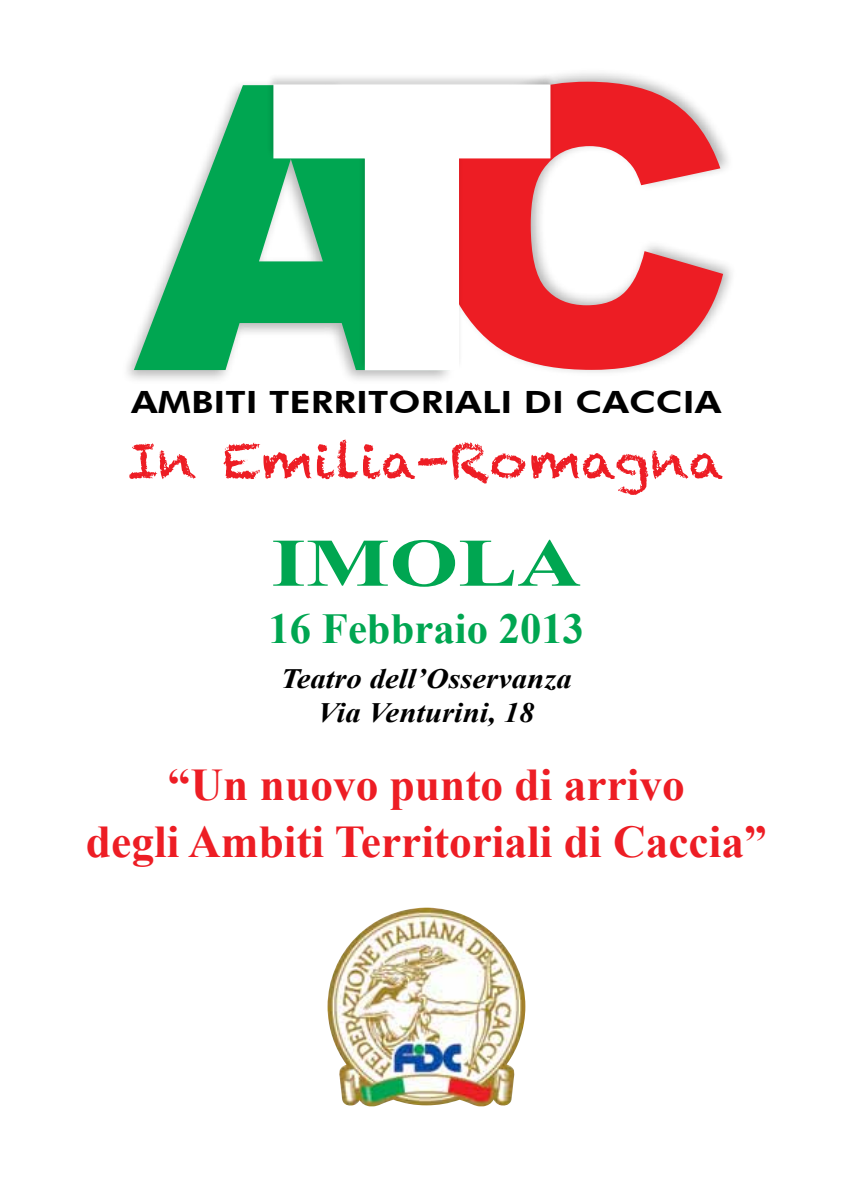
<style>
.page{position:relative;width:851px;height:1191px;background:#fff}
.page>*{position:absolute;margin:0;border:0;box-sizing:border-box;transform-origin:0 0}
.t1{font:900 397.8px "Arial";color:#00a651}
.t2{font:700 68px "Times New Roman";color:#00a651;scale:1.3 1}
.t3{font:48.2px "Chalkduster";letter-spacing:.005em;color:#ed1d24;scale:1.08 1}
.t4{font:700 45.4px/56px "Times New Roman";color:#ed1d24;text-align:center}
.t5{font:700 42.6px "Times New Roman";color:#00a651}
.t6{font:800 30.6px "Futura BT";color:#000;scale:1.22 1}
.t7{font:italic 700 28px/33.6px "Times New Roman";color:#000;text-align:center;scale:1.1 1}
.s1{font-size:393px;color:#fff}
.s2{font-size:388.8px;color:#ed1d24}
</style>
<div class="page">
<img style="left:327px;top:907px;width:198px;height:199px">
<div style="left:120px;top:79px;width:336px;height:306px;background:#000;opacity:.3"></div>
<div style="left:435px;top:67px;width:302px;height:311px;background:#000;opacity:.3"></div>
<div style="left:266px;top:73px;width:289px;height:298px;background:#000;opacity:.16"></div>
<svg style="left:271px;top:82px;width:281px;height:290px"></svg>
<h1 class="t1" style="left:133px;top:-61px;width:605px">A<span class="s1">T</span><span class="s2">C</span></h1>
<p class="t6" style="left:131px;top:383px;width:485px">AMBITI TERRITORIALI DI CACCIA</p>
<p class="t3" style="left:127px;top:433px;width:555px">In Emilia-Romagna</p>
<h2 class="t2" style="left:271px;top:516px;width:240px">Imola</h2>
<p class="t5" style="left:268px;top:599px;width:317px">16 Febbraio 2013</p>
<p class="t7" style="left:281px;top:661px;width:266px">Teatro dell’Osservanza<br>Via Venturini, 18</p>
<p class="t4" style="left:86px;top:756px;width:682px">“Un nuovo punto di arrivo<br>degli Ambiti Territoriali di Caccia”</p>
</div>
